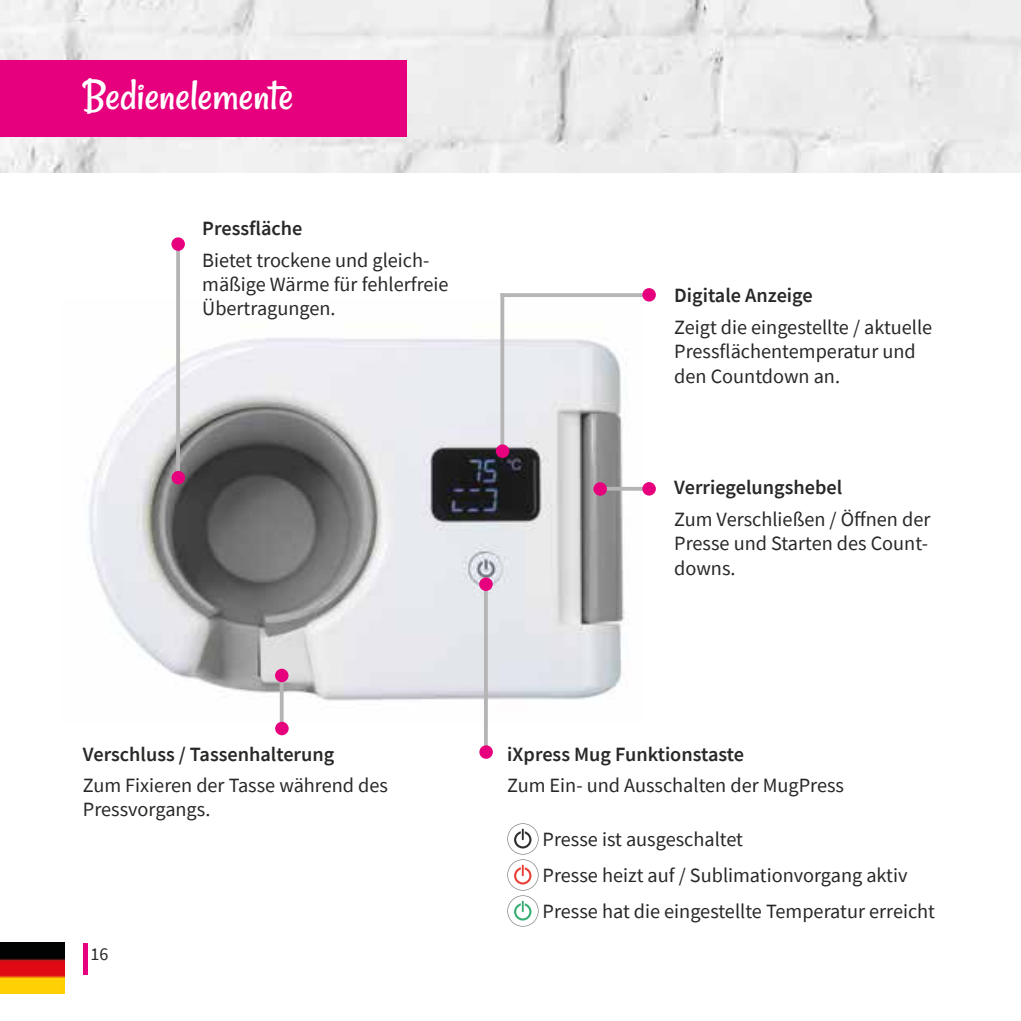
<style>
.page{position:relative;width:1021px;height:1021px;background:#fff}
.page>*{position:absolute;margin:0;border:0;box-sizing:border-box;transform-origin:0 0}
.t1{font:45px "Rancho";color:#fff}
.t2{font:20.25px/24.3px "Source Sans Pro";color:#282827}
.t3{font:600 20.25px "Source Sans Pro";color:#282827}
.t4{font:18px "Source Sans Pro";color:#282827}
</style>
<div class="page">
<img style="left:0;top:0;width:1020px;height:172px">
<img style="left:0;top:942px;width:64px;height:51px">
<hr style="left:83px;top:943px;width:4px;height:31px;background:#e6007d">
<div style="left:0;top:60px;width:406px;height:76px;background:#e6007d"></div>
<img style="left:89px;top:300px;width:553px;height:421px">
<svg style="left:507px;top:823px;width:31px;height:103px"></svg>
<hr style="left:176px;top:249px;width:4px;height:227px;background:#b6b4b5">
<div style="left:171px;top:471px;width:14px;height:13px;background:#e6007d;border-radius:50%"></div>
<div style="left:171px;top:237px;width:14px;height:14px;background:#e6007d;border-radius:50%"></div>
<svg style="left:500px;top:297px;width:4px;height:147px"></svg>
<div style="left:496px;top:444px;width:13px;height:14px;background:#e6007d;border-radius:50%"></div>
<hr style="left:599px;top:487px;width:44px;height:3px;background:#b6b4b5">
<div style="left:593px;top:482px;width:14px;height:13px;background:#e6007d;border-radius:50%"></div>
<div style="left:642px;top:482px;width:14px;height:13px;background:#e6007d;border-radius:50%"></div>
<hr style="left:484px;top:589px;width:4px;height:160px;background:#b6b4b5">
<div style="left:479px;top:745px;width:14px;height:13px;background:#e6007d;border-radius:50%"></div>
<div style="left:479px;top:577px;width:13px;height:14px;background:#e6007d;border-radius:50%"></div>
<hr style="left:280px;top:680px;width:3px;height:50px;background:#b6b4b5">
<div style="left:275px;top:721px;width:14px;height:14px;background:#e6007d;border-radius:50%"></div>
<div style="left:275px;top:668px;width:13px;height:14px;background:#e6007d;border-radius:50%"></div>
<svg style="left:500px;top:293px;width:142px;height:4px"></svg>
<div style="left:642px;top:288px;width:14px;height:13px;background:#e6007d;border-radius:50%"></div>
<h1 class="t1" style="left:83px;top:69px;width:212px">Bedienelemente</h1>
<p class="t3" style="left:202px;top:215px;width:102px">Pressfläche</p>
<p class="t2" style="left:202px;top:248px;width:248px">Bietet trockene und gleich&shy;mäßige Wärme für fehlerfreie<br>Übertragungen.</p>
<p class="t3" style="left:674px;top:282px;width:140px">Digitale Anzeige</p>
<p class="t2" style="left:674px;top:315px;width:259px">Zeigt die eingestellte / aktuelle<br>Pressflächentemperatur und den Countdown an.</p>
<p class="t3" style="left:674px;top:474px;width:169px">Verriegelungshebel</p>
<p class="t2" style="left:674px;top:507px;width:258px">Zum Verschließen / Öffnen der<br>Presse und Starten des Count&shy;downs.</p>
<p class="t3" style="left:83px;top:740px;width:253px">Verschluss / Tassenhalterung</p>
<p class="t2" style="left:83px;top:773px;width:306px">Zum Fixieren der Tasse während des<br>Pressvorgangs.</p>
<p class="t4" style="left:91px;top:942px;width:19px">16</p>
<p class="t3" style="left:507px;top:740px;width:238px">iXpress Mug Funktionstaste</p>
<p class="t2" style="left:507px;top:773px;width:338px">Zum Ein- und Ausschalten der MugPress</p>
<p class="t2" style="left:542px;top:820px;width:394px;line-height:36px">Presse ist ausgeschaltet<br>Presse heizt auf / Sublimationvorgang aktiv<br>Presse hat die eingestellte Temperatur erreicht</p>
</div>
